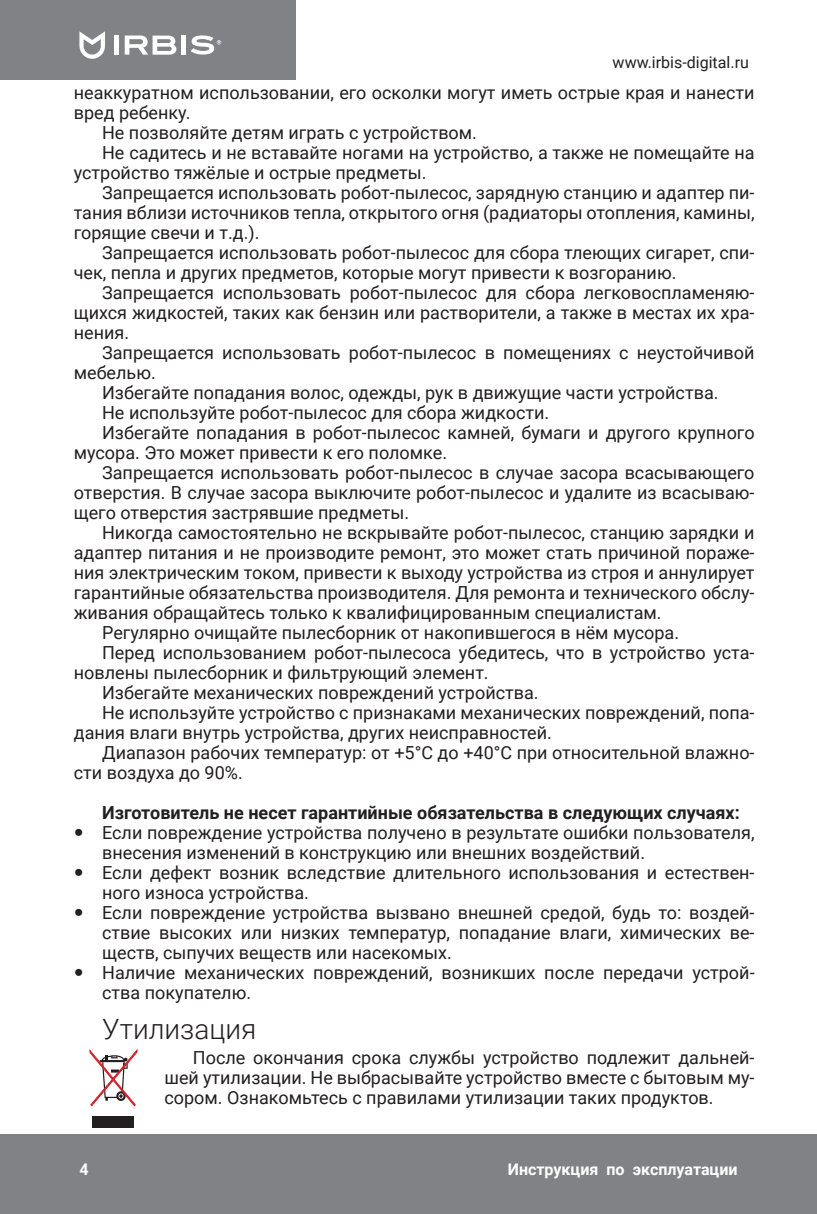
<style>
.page{position:relative;width:817px;height:1214px;background:#fff}
.page>*{position:absolute;margin:0;border:0;box-sizing:border-box;transform-origin:0 0}
.t1{font:300 28px "Roboto";color:#231f20}
.t2{font:18px/20px "Roboto";color:#231f20}
.t3{font:700 18px "Roboto";color:#231f20}
.t4{font:700 16px "Roboto";color:#fff}
.t5{font:16px "Roboto";color:#231f20}
</style>
<div class="page">
<div style="left:0;top:1134px;width:816px;height:79px;background:#808285"></div>
<div style="left:0;top:0;width:295px;height:79px;background:#808285"></div>
<svg style="left:79px;top:31px;width:26px;height:28px"></svg>
<div style="left:114px;top:36px;width:5px;height:19px;background:#fff"></div>
<svg style="left:125px;top:36px;width:51px;height:19px"></svg>
<div style="left:181px;top:36px;width:5px;height:19px;background:#fff"></div>
<svg style="left:191px;top:35px;width:30px;height:20px"></svg>
<div style="left:92px;top:1116px;width:42px;height:11px;background:#231f20"></div>
<svg style="left:90px;top:1049px;width:47px;height:56px"></svg>
<p class="t5" style="left:612px;top:51px;width:138px">www.irbis-digital.ru</p>
<p class="t2" style="left:74px;top:81px;width:682px">неаккуратном использовании, его осколки могут иметь острые края и нанести</p>
<p class="t2" style="left:74px;top:101px;width:118px">вред ребенку.</p>
<p class="t2" style="left:102px;top:121px;width:376px">Не позволяйте детям играть с устройством.</p>
<p class="t2" style="left:102px;top:141px;width:653px">Не садитесь и не вставайте ногами на устройство, а также не помещайте на</p>
<p class="t2" style="left:74px;top:161px;width:354px">устройство тяжёлые и острые предметы.</p>
<p class="t2" style="left:102px;top:181px;width:653px">Запрещается использовать робот-пылесос, зарядную станцию и адаптер пи-</p>
<p class="t2" style="left:74px;top:201px;width:682px">тания вблизи источников тепла, открытого огня (радиаторы отопления, камины,</p>
<p class="t2" style="left:74px;top:221px;width:187px">горящие свечи и т.д.).</p>
<p class="t2" style="left:102px;top:241px;width:653px">Запрещается использовать робот-пылесос для сбора тлеющих сигарет, спи-</p>
<p class="t2" style="left:74px;top:261px;width:604px">чек, пепла и других предметов, которые могут привести к возгоранию.</p>
<p class="t2" style="left:102px;top:281px;width:653px">Запрещается использовать робот-пылесос для сбора легковоспламеняю-</p>
<p class="t2" style="left:74px;top:301px;width:682px">щихся жидкостей, таких как бензин или растворители, а также в местах их хра-</p>
<p class="t2" style="left:74px;top:321px;width:57px">нения.</p>
<p class="t2" style="left:102px;top:341px;width:653px">Запрещается использовать робот-пылесос в помещениях с неустойчивой</p>
<p class="t2" style="left:74px;top:361px;width:83px">мебелью.</p>
<p class="t2" style="left:102px;top:381px;width:617px">Избегайте попадания волос, одежды, рук в движущие части устройства.</p>
<p class="t2" style="left:102px;top:401px;width:448px">Не используйте робот-пылесос для сбора жидкости.</p>
<p class="t2" style="left:102px;top:421px;width:653px">Избегайте попадания в робот-пылесос камней, бумаги и другого крупного</p>
<p class="t2" style="left:74px;top:441px;width:375px">мусора. Это может привести к его поломке.</p>
<p class="t2" style="left:102px;top:461px;width:653px">Запрещается использовать робот-пылесос в случае засора всасывающего</p>
<p class="t2" style="left:74px;top:481px;width:682px">отверстия. В случае засора выключите робот-пылесос и удалите из всасываю-</p>
<p class="t2" style="left:74px;top:501px;width:337px">щего отверстия застрявшие предметы.</p>
<p class="t2" style="left:102px;top:521px;width:653px">Никогда самостоятельно не вскрывайте робот-пылесос, станцию зарядки и</p>
<p class="t2" style="left:74px;top:541px;width:682px">адаптер питания и не производите ремонт, это может стать причиной пораже-</p>
<p class="t2" style="left:74px;top:561px;width:682px">ния электрическим током, привести к выходу устройства из строя и аннулирует</p>
<p class="t2" style="left:74px;top:581px;width:682px">гарантийные обязательства производителя. Для ремонта и технического обслу-</p>
<p class="t2" style="left:74px;top:601px;width:589px">живания обращайтесь только к квалифицированным специалистам.</p>
<p class="t2" style="left:102px;top:621px;width:578px">Регулярно очищайте пылесборник от накопившегося в нём мусора.</p>
<p class="t2" style="left:102px;top:641px;width:653px">Перед использованием робот-пылесоса убедитесь, что в устройство уста-</p>
<p class="t2" style="left:74px;top:661px;width:416px">новлены пылесборник и фильтрующий элемент.</p>
<p class="t2" style="left:102px;top:681px;width:438px">Избегайте механических повреждений устройства.</p>
<p class="t2" style="left:102px;top:701px;width:653px">Не используйте устройство с признаками механических повреждений, попа-</p>
<p class="t2" style="left:74px;top:721px;width:479px">дания влаги внутрь устройства, других неисправностей.</p>
<p class="t2" style="left:102px;top:741px;width:653px">Диапазон рабочих температур: от +5°С до +40°С при относительной влажно-</p>
<p class="t2" style="left:74px;top:761px;width:170px">сти воздуха до 90%.</p>
<p class="t3" style="left:102px;top:799px;width:639px">Изготовитель не несет гарантийные обязательства в следующих случаях:</p>
<p class="t2" style="left:102px;top:821px;width:653px">Если повреждение устройства получено в результате ошибки пользователя, внесения изменений в конструкцию или внешних воздействий.<br>Если дефект возник вследствие длительного использования и естествен&shy;ного износа устройства.<br>Если повреждение устройства вызвано внешней средой, будь то: воздей&shy;ствие высоких или низких температур, попадание влаги, химических ве&shy;ществ, сыпучих веществ или насекомых.<br>Наличие механических повреждений, возникших после передачи устрой&shy;ства покупателю.</p>
<h1 class="t1" style="left:102px;top:1008px;width:156px">Утилизация</h1>
<p class="t2" style="left:164px;top:1046px;width:591px;text-align:justify;text-indent:28px">После окончания срока службы устройство подлежит дальней&shy;шей утилизации. Не выбрасывайте устройство вместе с бытовым му&shy;сором. Ознакомьтесь с правилами утилизации таких продуктов.</p>
<p class="t4" style="left:80px;top:1157px;width:11px">4</p>
<p class="t4" style="left:507px;top:1157px;width:231px">Инструкция по эксплуатации</p>
</div>
